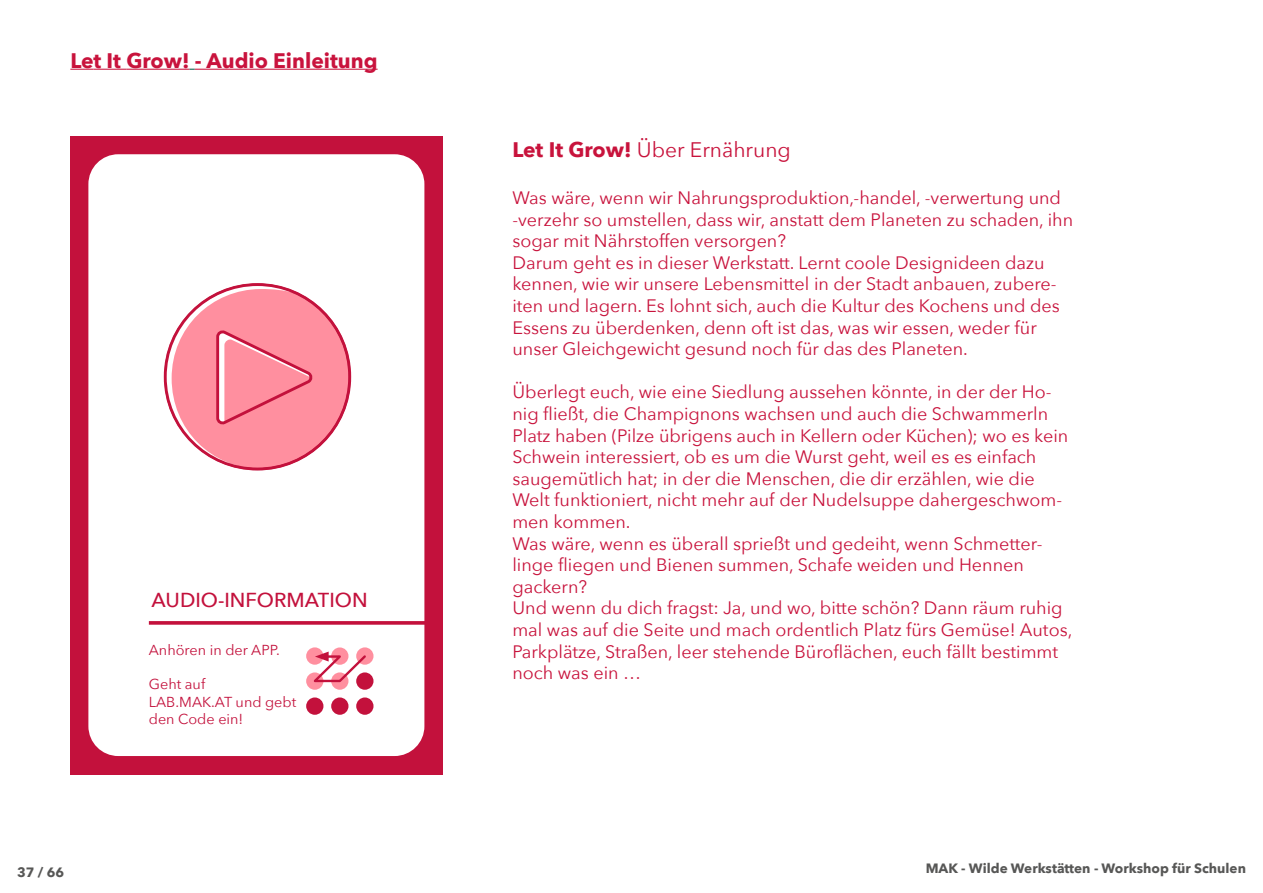
<style>
.page{position:relative;width:1263px;height:893px;background:#fff}
.page>*{position:absolute;margin:0;border:0;box-sizing:border-box;transform-origin:0 0}
.t1{font:700 21px "Avenir Next";color:#c9133d}
.t2{font:21px "Avenir Next";color:#c8133c}
.t3{font:500 20.25px "Avenir Next";color:#c3113c}
.t4{font:18px/21.6px "Avenir Next";color:#c8133c}
.t5{font:14.4px/17.2px "Avenir Next";color:#c3113c}
.t6{font:700 13.5px "Avenir Next";color:#575756}
.s1{color:#c8133c}
.s2{font-weight:700}
</style>
<div class="page">
<svg style="left:70px;top:136px;width:372px;height:638px"></svg>
<svg style="left:70px;top:69px;width:24px;height:1px"></svg>
<hr style="left:94px;top:69px;width:32px;height:1px;background:#c9133d">
<hr style="left:126px;top:69px;width:63px;height:1px;background:#c8133c">
<hr style="left:195px;top:69px;width:183px;height:1px;background:#c9133d">
<p class="t1" style="left:70px;top:42px;width:309px"><span class="s1">Le</span>t It <span class="s1">Grow!</span> - Audio Einleitung</p>
<p class="t3" style="left:152px;top:583px;width:218px">AUDIO-INFORMATION</p>
<p class="t5" style="left:149px;top:640px;width:132px">Anhören in der APP.</p>
<p class="t5" style="left:149px;top:675px;width:149px">Geht auf<br>LAB.MAK.AT und gebt den Code ein!</p>
<p class="t2" style="left:512px;top:132px;width:280px"><span class="s2">Let It Grow!</span> Über Ernährung</p>
<p class="t4" style="left:512px;top:186px;width:562px">Was wäre, wenn wir Nahrungsproduktion,-handel, -verwertung und -verzehr so umstellen, dass wir, anstatt dem Planeten zu schaden, ihn sogar mit Nährstoffen versorgen?<br>Darum geht es in dieser Werkstatt. Lernt coole Designideen dazu kennen, wie wir unsere Lebensmittel in der Stadt anbauen, zubere&shy;iten und lagern. Es lohnt sich, auch die Kultur des Kochens und des Essens zu überdenken, denn oft ist das, was wir essen, weder für unser Gleichgewicht gesund noch für das des Planeten.</p>
<p class="t4" style="left:512px;top:381px;width:561px">Überlegt euch, wie eine Siedlung aussehen könnte, in der der Ho&shy;nig fließt, die Champignons wachsen und auch die Schwammerln Platz haben (Pilze übrigens auch in Kellern oder Küchen); wo es kein Schwein interessiert, ob es um die Wurst geht, weil es es einfach saugemütlich hat; in der die Menschen, die dir erzählen, wie die Welt funktioniert, nicht mehr auf der Nudelsuppe dahergeschwom&shy;men kommen.<br>Was wäre, wenn es überall sprießt und gedeiht, wenn Schmetter&shy;linge fliegen und Bienen summen, Schafe weiden und Hennen gackern?<br>Und wenn du dich fragst: Ja, und wo, bitte schön? Dann räum ruhig mal was auf die Seite und mach ordentlich Platz fürs Gemüse! Autos, Parkplätze, Straßen, leer stehende Büroflächen, euch fällt bestimmt noch was ein …</p>
<p class="t6" style="left:17px;top:861px;width:49px">37 / 66</p>
<p class="t6" style="left:926px;top:856px;width:322px">MAK - Wilde Werkstätten - Workshop für Schulen</p>
</div>
